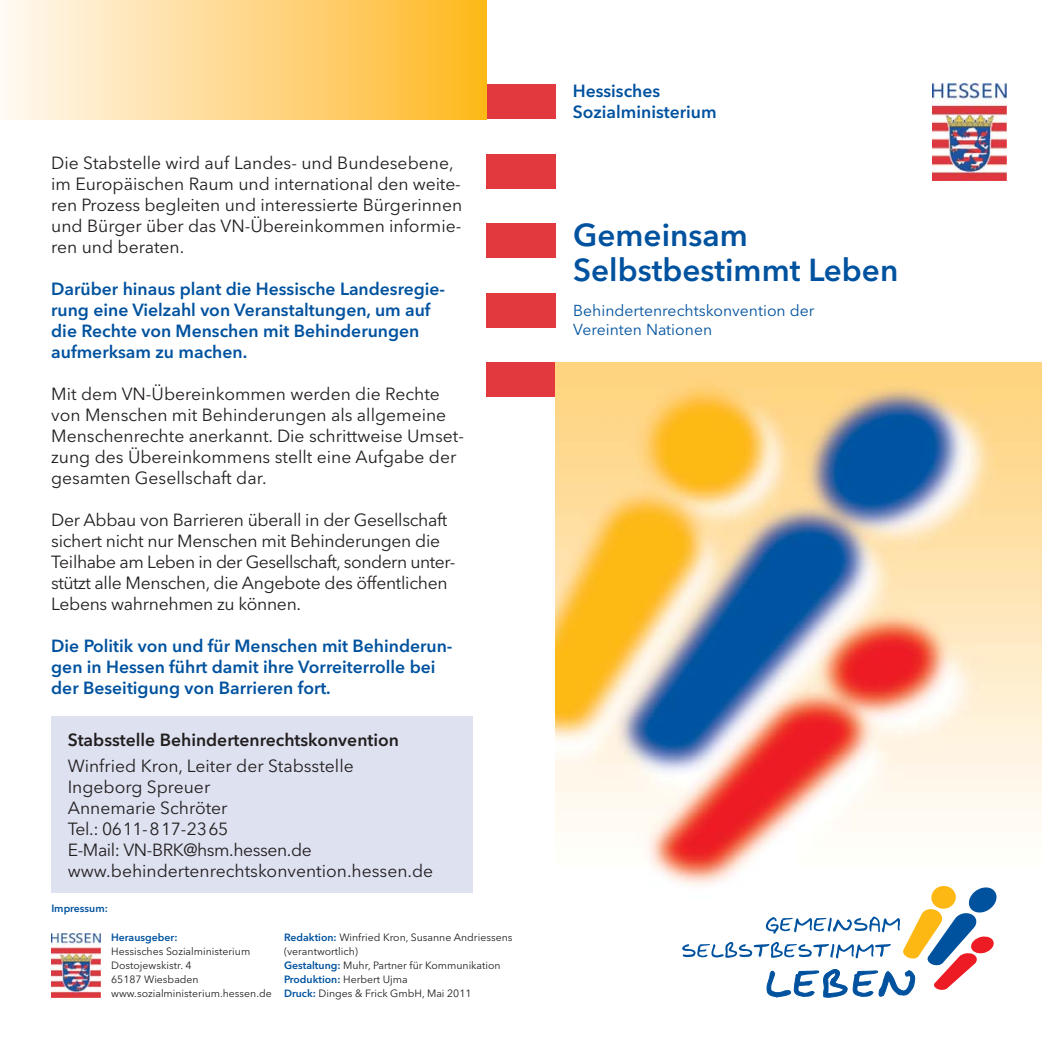
<style>
.page{position:relative;width:1042px;height:1042px;background:#fff}
.page>*{position:absolute;margin:0;border:0;box-sizing:border-box;transform-origin:0 0}
.t1{font:600 31.5px/35px "Avenir Next LT Pro";color:#00529f}
.t2{font:17.5px/21px "Avenir Next LT Pro";color:#231f20}
.t3{font:600 17.5px/21px "Avenir Next LT Pro";color:#00529f}
.t4{font:600 17.5px "Avenir Next LT Pro";color:#231f20}
.t5{font:15.75px/19.2px "Avenir Next LT Pro";color:#00529f}
.t6{font:10.5px/14px "Avenir Next LT Pro";color:#231f20}
.t7{font:600 10.5px "Avenir Next LT Pro";color:#00529f}
.s1{font-weight:600;color:#00529f}
</style>
<div class="page">
<svg style="left:932px;top:83px;width:75px;height:98px"></svg>
<img style="left:932px;top:84px;width:75px;height:96px">
<div style="left:521px;top:84px;width:35px;height:35px;background:#e1393e"></div>
<div style="left:521px;top:154px;width:35px;height:35px;background:#e1393e"></div>
<div style="left:521px;top:223px;width:35px;height:35px;background:#e1393e"></div>
<div style="left:521px;top:293px;width:35px;height:34px;background:#e1393e"></div>
<div style="left:521px;top:362px;width:35px;height:35px;background:#e1393e"></div>
<div style="left:486px;top:84px;width:35px;height:35px;background:#e1393e"></div>
<div style="left:486px;top:154px;width:35px;height:35px;background:#e1393e"></div>
<div style="left:486px;top:223px;width:35px;height:35px;background:#e1393e"></div>
<div style="left:486px;top:293px;width:35px;height:34px;background:#e1393e"></div>
<div style="left:486px;top:362px;width:35px;height:35px;background:#e1393e"></div>
<img style="left:556px;top:362px;width:486px;height:636px">
<svg style="left:682px;top:884px;width:314px;height:113px"></svg>
<div style="left:51px;top:716px;width:422px;height:177px;background:#dde1f0"></div>
<img style="left:51px;top:934px;width:50px;height:64px">
<div style="left:0;top:0;width:486px;height:119px;background:linear-gradient(to right,#fff9f5,#feb821)"></div>
<p class="t2" style="left:51px;top:154px;width:412px">Die Stabstelle wird auf Landes- und Bundes ebene, im Europäischen Raum und international den weite&shy;ren Prozess begleiten und interessierte Bürgerinnen und Bürger über das VN-Übereinkommen informie&shy;ren und beraten.</p>
<p class="t3" style="left:51px;top:280px;width:395px">Darüber hinaus plant die Hessische Landes regie&shy;rung eine Vielzahl von Veranstaltungen, um auf die Rechte von Menschen mit Behin derungen aufmerksam zu machen.</p>
<p class="t2" style="left:51px;top:385px;width:414px">Mit dem VN-Übereinkommen werden die Rech te von Menschen mit Behinderungen als allgemeine Menschenrechte anerkannt. Die schrit tweise Umset&shy;zung des Übereinkommens stellt eine Aufgabe der gesamten Gesellschaft dar.</p>
<p class="t2" style="left:51px;top:511px;width:406px">Der Abbau von Barrieren überall in der Gesell schaft sichert nicht nur Menschen mit Behin derungen die Teilhabe am Leben in der Gesell schaft, sondern unter&shy;stützt alle Menschen, die Angebote des öffentlichen Lebens wahrnehmen zu können.</p>
<p class="t3" style="left:51px;top:637px;width:403px">Die Politik von und für Men schen mit Behinderun&shy;gen in Hessen führt da mit ihre Vorreiterrolle bei der Beseitigung von Barrieren fort.</p>
<p class="t4" style="left:68px;top:732px;width:333px">Stabsstelle Behindertenrechtskonvention</p>
<p class="t2" style="left:68px;top:757px;width:367px">Winfried Kron, Leiter der Stabsstelle<br>Ingeborg Spreuer<br>Annemarie Schröter<br>Tel.: 0611-817-2365<br>E-Mail: VN-BRK@hsm.hessen.de www.behindertenrechtskonvention.hessen.de</p>
<p class="t7" style="left:51px;top:904px;width:58px">Impressum:</p>
<p class="t7" style="left:111px;top:933px;width:68px">Herausgeber:</p>
<p class="t6" style="left:111px;top:945px;width:162px">Hessisches Sozialministerium<br>Dostojewskistr. 4<br>65187 Wiesbaden www.sozialministerium.hessen.de</p>
<p class="t6" style="left:284px;top:931px;width:230px"><span class="s1">Redaktion:</span> Winfried Kron, Susanne Andriessens (verantwortlich)<br><span class="s1">Gestaltung:</span> Muhr, Partner für Kommunikation <span class="s1">Produktion:</span> Herbert Ujma<br><span class="s1">Druck:</span> Dinges &amp; Frick GmbH, Mai 2011</p>
<p class="t3" style="left:573px;top:82px;width:145px">Hessisches<br>Sozialministerium</p>
<h1 class="t1" style="left:573px;top:220px;width:327px">Gemeinsam<br>Selbstbestimmt Leben</h1>
<p class="t5" style="left:573px;top:302px;width:243px">Behindertenrechtskonvention der<br>Vereinten Nationen</p>
</div>
